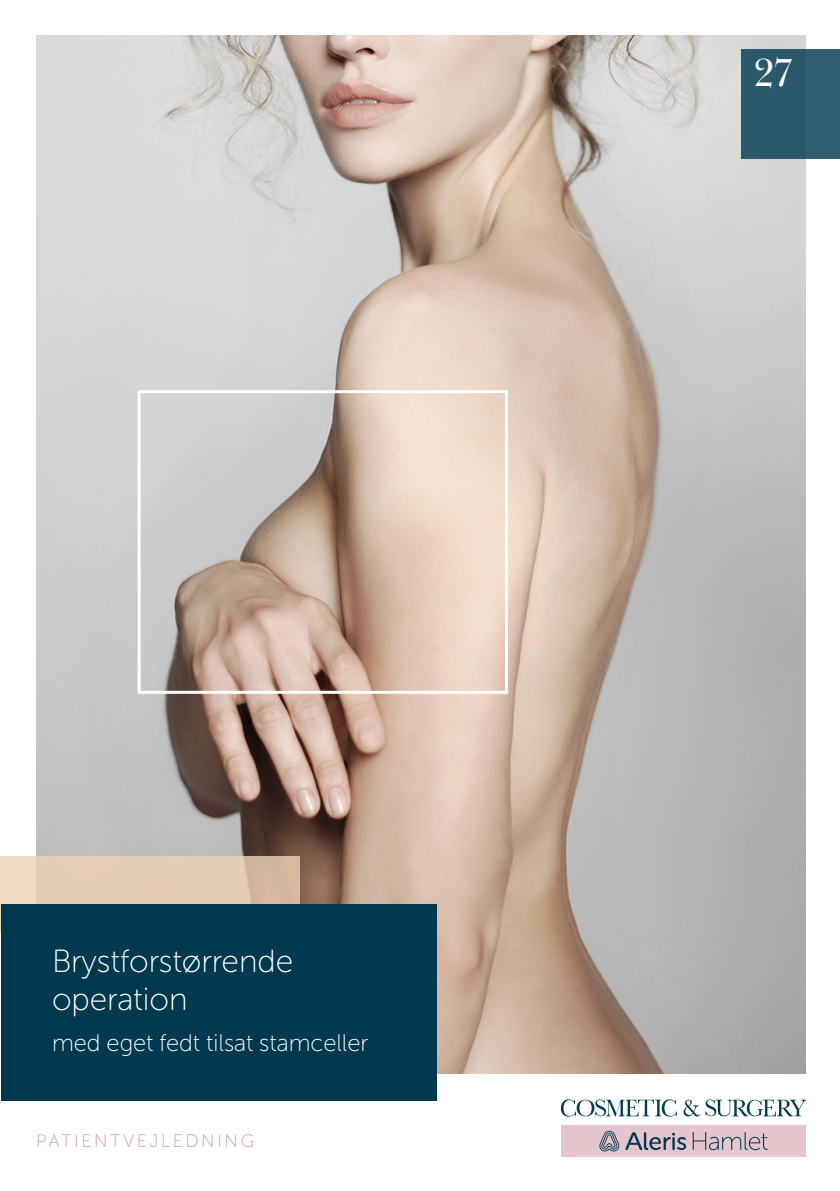
<style>
.page{position:relative;width:840px;height:1191px;background:#fff}
.page>*{position:absolute;margin:0;border:0;box-sizing:border-box;transform-origin:0 0}
.Forside_nummer{font:40px "Baskerville Display PT";color:#fff}
.Forside_overskrift{font:32px "Museo Sans Rounded 100";color:#fff}
.Forside_underrubrik{font:24px "Museo Sans Rounded 100";color:#fff}
.brødtekst{font:18px "Museo Sans Rounded 100";letter-spacing:.15em;color:#cf99a1}
</style>
<div class="page">
<img style="left:36px;top:35px;width:769px;height:1038px">
<div style="left:0;top:856px;width:299px;height:76px;background:linear-gradient(to right,#eed9c4,#d7bda5)"></div>
<div style="left:740px;top:49px;width:99px;height:110px;background:#2b586a"></div>
<div style="left:1px;top:904px;width:436px;height:196px;background:#00384f"></div>
<div style="left:561px;top:1125px;width:244px;height:31px;background:#e3c5cb"></div>
<svg style="left:692px;top:1132px;width:75px;height:18px"></svg>
<svg style="left:625px;top:1132px;width:60px;height:18px"></svg>
<svg style="left:599px;top:1130px;width:20px;height:21px"></svg>
<svg style="left:683px;top:1099px;width:16px;height:17px"></svg>
<svg style="left:705px;top:1099px;width:100px;height:17px"></svg>
<svg style="left:561px;top:1099px;width:115px;height:17px"></svg>
<div style="left:137px;top:390px;width:370px;height:304px;border:3px solid #fff"></div>
<p class="Forside_overskrift" style="left:52px;top:944px;width:242px">Brystforstørrende</p>
<p class="Forside_overskrift" style="left:52px;top:982px;width:137px">operation</p>
<p class="Forside_underrubrik" style="left:52px;top:1030px;width:317px">med eget fedt tilsat stamceller</p>
<p class="brødtekst" style="left:36px;top:1131px;width:219px">PATIENTVEJLEDNING</p>
<p class="Forside_nummer" style="left:753px;top:49px;width:41px">27</p>
</div>
